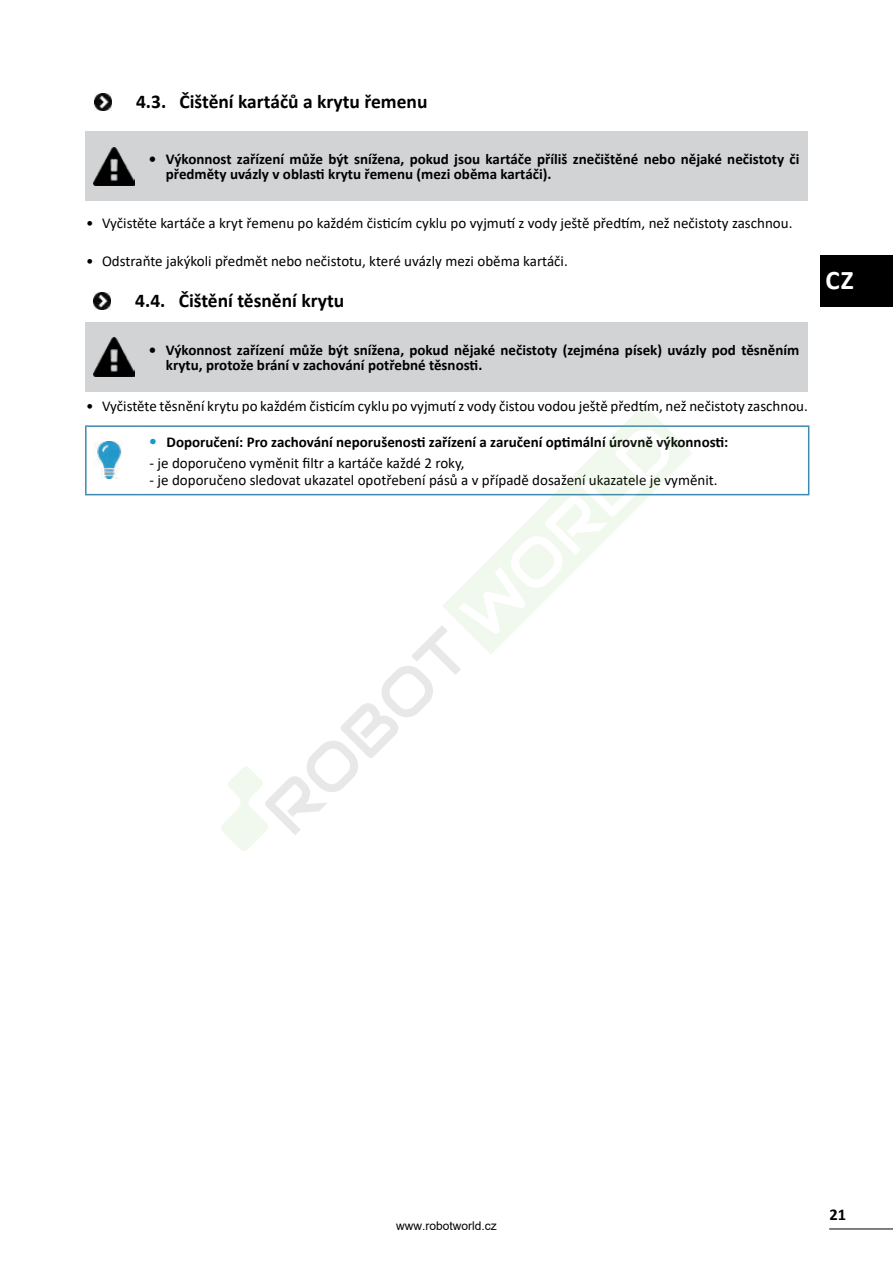
<style>
.page{position:relative;width:893px;height:1263px;background:#fff}
.page>*{position:absolute;margin:0;border:0;box-sizing:border-box;transform-origin:0 0}
.t1{font:700 27px "Calibri";color:#fff}
.t2{font:700 19.5px "Calibri";color:#000}
.t3{font:700 16.5px "Calibri";color:#000}
.t4{font:15px "Calibri";color:#000}
.t5{font:700 15px/15px "Calibri";color:#000}
.t6{font:12px "Arial";color:#000}
.s1{font-family:"Myriad Pro";font-size:21px;color:#169ac8}
</style>
<div class="page">
<hr style="left:829px;top:1228px;width:64px;height:1px;background:#000">
<img style="left:94px;top:94px;width:17px;height:17px">
<div style="left:85px;top:131px;width:55px;height:70px;background:#d1d3d4"></div>
<div style="left:140px;top:131px;width:668px;height:70px;background:#d1d3d4"></div>
<img style="left:94px;top:147px;width:41px;height:38px">
<img style="left:94px;top:293px;width:17px;height:17px">
<div style="left:85px;top:322px;width:55px;height:70px;background:#d1d3d4"></div>
<div style="left:140px;top:322px;width:668px;height:70px;background:#d1d3d4"></div>
<img style="left:94px;top:338px;width:41px;height:38px">
<hr style="left:85px;top:425px;width:56px;height:2px;background:#3e89b0">
<hr style="left:85px;top:427px;width:2px;height:67px;background:#3e89b0">
<hr style="left:141px;top:425px;width:668px;height:2px;background:#3e89b0">
<hr style="left:808px;top:427px;width:1px;height:67px;background:#3e89b0">
<hr style="left:85px;top:494px;width:56px;height:1px;background:#3e89b0">
<hr style="left:141px;top:494px;width:668px;height:1px;background:#3e89b0">
<img style="left:94px;top:442px;width:28px;height:37px">
<div style="left:821px;top:255px;width:72px;height:51px;background:#000"></div>
<svg style="left:627px;top:405px;width:65px;height:91px"></svg>
<svg style="left:200px;top:422px;width:477px;height:429px"></svg>
<h2 class="t2" style="left:136px;top:88px;width:293px">4.3. Čištění kartáčů a krytu řemenu</h2>
<p class="t5" style="left:166px;top:152px;width:635px;text-indent:-17px">• Výkonnost zařízení může být snížena, pokud jsou kartáče příliš znečištěné nebo nějaké nečistoty či předměty uvázly v oblasti krytu řemenu (mezi oběma kartáči).</p>
<p class="t4" style="left:86px;top:213px;width:708px">• Vyčistěte kartáče a kryt řemenu po každém čisticím cyklu po vyjmutí z vody ještě předtím, než nečistoty zaschnou.</p>
<p class="t4" style="left:86px;top:250px;width:483px">• Odstraňte jakýkoli předmět nebo nečistotu, které uvázly mezi oběma kartáči.</p>
<h2 class="t2" style="left:135px;top:287px;width:211px">4.4. Čištění těsnění krytu</h2>
<p class="t5" style="left:166px;top:342px;width:635px;text-indent:-17px">• Výkonnost zařízení může být snížena, pokud nějaké nečistoty (zejména písek) uvázly pod těsněním krytu, protože brání v zachování potřebné těsnosti.</p>
<p class="t4" style="left:86px;top:395px;width:723px">• Vyčistěte těsnění krytu po každém čisticím cyklu po vyjmutí z vody čistou vodou ještě předtím, než nečistoty zaschnou.</p>
<p class="t5" style="left:150px;top:435px;width:580px"><span class="s1">•</span> Doporučení: Pro zachování neporušenosti zařízení a zaručení optimální úrovně výkonnosti:</p>
<p class="t4" style="left:150px;top:453px;width:317px">- je doporučeno vyměnit filtr a kartáče každé 2 roky,</p>
<p class="t4" style="left:150px;top:469px;width:569px">- je doporučeno sledovat ukazatel opotřebení pásů a v případě dosažení ukazatele je vyměnit.</p>
<h1 class="t1" style="left:825px;top:261px;width:30px">CZ</h1>
<p class="t6" style="left:396px;top:1218px;width:102px">www.robotworld.cz</p>
<p class="t3" style="left:829px;top:1203px;width:18px">21</p>
</div>
